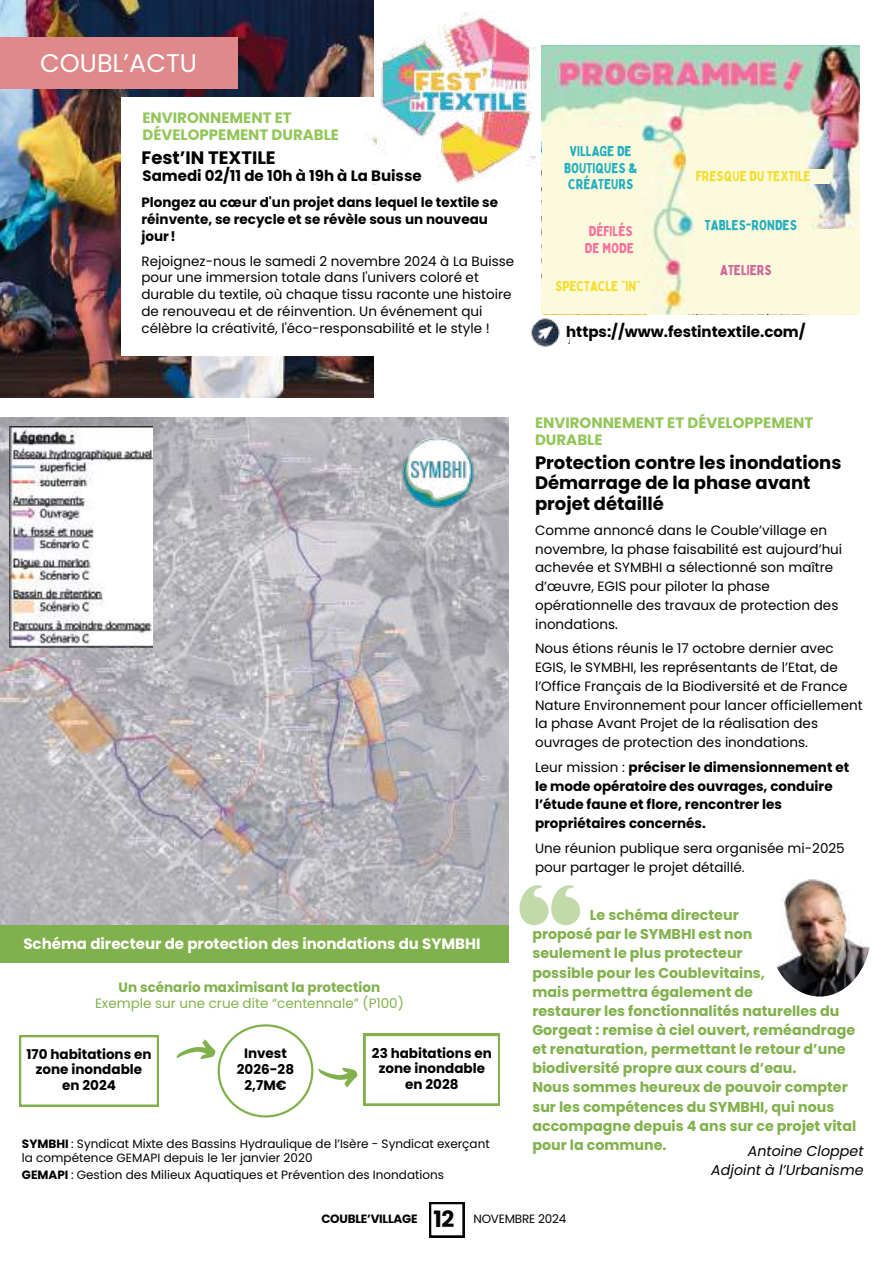
<style>
.page{position:relative;width:894px;height:1264px;background:#fff}
.page>*{position:absolute;margin:0;border:0;box-sizing:border-box;transform-origin:0 0}
.t1{font:25.5px "Poppins";color:#feffff}
.t2{font:700 22.5px "Poppins";color:#040104}
.t3{font:700 18px/20.2px "Poppins";color:#040104}
.t4{font:700 15px/16.8px "Poppins";color:#92c658}
.t5{font:700 15px "Poppins";color:#040104}
.t6{font:700 15px "Poppins";color:#fff}
.t7{font:700 14.25px/19px "Poppins";color:#81b14c}
.t8{font:italic 14.25px/19.2px "Poppins";color:#040104;text-align:right}
.t9{font:14.1px/16.5px "Bobby Jones";color:#27afc1;text-align:center}
.t10{font:14.1px "Bobby Jones";color:#f6de31}
.t11{font:14.1px/16.5px "Bobby Jones";color:#f672a0}
.t12{font:14.1px "Bobby Jones";color:#d0669c}
.t13{font:13.5px/18.8px "Poppins";color:#040104}
.t14{font:700 13.5px/15.8px "Poppins";color:#040104;text-align:center}
.t15{font:13.5px "Poppins";color:#81b14c}
.t16{font:700 13.5px "Poppins";color:#81b14c}
.t17{font:12px/17.5px "Poppins";color:#040104}
.t18{font:700 12px "Poppins";letter-spacing:-.02em;color:#040104}
.t19{font:12px "Poppins";letter-spacing:-.02em;color:#040104}
.s1{font-weight:400}
.s2{font-weight:700}
</style>
<div class="page">
<img style="left:0;top:0;width:373px;height:397px">
<div style="left:121px;top:97px;width:458px;height:259px;background:#fff"></div>
<svg style="left:429px;top:1202px;width:35px;height:35px"></svg>
<div style="left:0;top:37px;width:237px;height:52px;background:#e0898a"></div>
<img style="left:0;top:417px;width:508px;height:508px">
<img style="left:10px;top:426px;width:142px;height:222px">
<div style="left:0;top:925px;width:508px;height:37px;background:#81b14c"></div>
<img style="left:402px;top:437px;width:71px;height:71px">
<svg style="left:19px;top:1035px;width:140px;height:71px"></svg>
<svg style="left:176px;top:1024px;width:323px;height:93px"></svg>
<img style="left:363px;top:11px;width:175px;height:174px">
<img style="left:541px;top:45px;width:318px;height:269px">
<div style="left:541px;top:128px;width:100px;height:186px;background:#fbfadc"></div>
<div style="left:541px;top:142px;width:107px;height:29px;background:#fbfadc"></div>
<div style="left:541px;top:287px;width:108px;height:27px;background:#fbfadc"></div>
<div style="left:685px;top:236px;width:174px;height:78px;background:#fbfadc"></div>
<div style="left:694px;top:229px;width:156px;height:54px;background:#fbfadc"></div>
<div style="left:694px;top:211px;width:114px;height:18px;background:#fbfadc"></div>
<div style="left:685px;top:193px;width:132px;height:18px;background:#fbfadc"></div>
<div style="left:685px;top:169px;width:118px;height:24px;background:#fbfadc"></div>
<div style="left:685px;top:117px;width:118px;height:52px;background:#fbfadc"></div>
<div style="left:697px;top:169px;width:132px;height:14px;background:#fbfadc"></div>
<img style="left:531px;top:306px;width:38px;height:41px">
<img style="left:768px;top:866px;width:102px;height:130px;border-radius:50%">
<svg style="left:519px;top:885px;width:61px;height:40px"></svg>
<h1 class="t1" style="left:40px;top:48px;width:158px">COUBL’ACTU</h1>
<p class="t4" style="left:142px;top:109px;width:198px">ENVIRONNEMENT ET<br>DÉVELOPPEMENT DURABLE</p>
<h3 class="t3" style="left:141px;top:147px;width:136px">Fest’IN TEXTILE</h3>
<p class="t5" style="left:142px;top:167px;width:280px">Samedi 02/11 de 10h à 19h à La Buisse</p>
<p class="t14" style="left:141px;top:194px;width:358px;line-height:16.8px;text-align:left">Plongez au cœur d'un projet dans lequel le textile se réinvente, se recycle et se révèle sous un nouveau jour!</p>
<p class="t13" style="left:141px;top:252px;width:374px;line-height:16.8px">Rejoignez-nous le samedi 2 novembre 2024 à La Buisse pour une immersion totale dans l'univers coloré et durable du textile, où chaque tissu raconte une histoire de renouveau et de réinvention. Un événement qui célèbre la créativité, l'éco-responsabilité et le style !</p>
<p class="t9" style="left:564px;top:143px;width:75px">VILLAGE DE<br>BOUTIQUES &amp;<br>CRÉATEURS</p>
<p class="t11" style="left:585px;top:223px;width:50px">DÉFILÉS<br>DE MODE</p>
<p class="t9" style="left:704px;top:217px;width:93px">TABLES-RONDES</p>
<p class="t12" style="left:720px;top:260px;width:53px">ATELIERS</p>
<p class="t10" style="left:695px;top:167px;width:116px">FRESQUE DU TEXTILE</p>
<p class="t10" style="left:555px;top:277px;width:87px">SPECTACLE “IN”</p>
<p class="t5" style="left:566px;top:323px;width:241px">https://www.festintextile.com/</p>
<p class="t6" style="left:23px;top:934px;width:458px">Schéma directeur de protection des inondations du SYMBHI</p>
<p class="t16" style="left:119px;top:979px;width:263px">Un scénario maximisant la protection</p>
<p class="t15" style="left:95px;top:995px;width:310px">Exemple sur une crue dite “centennale” (P100)</p>
<p class="t14" style="left:372px;top:1044px;width:121px">23 habitations en zone inondable en 2028</p>
<p class="t14" style="left:26px;top:1046px;width:126px">170 habitations en zone inondable en 2024</p>
<p class="t14" style="left:237px;top:1045px;width:59px">Invest<br>2026-28<br>2,7M€</p>
<p class="t4" style="left:535px;top:415px;width:280px">ENVIRONNEMENT ET DÉVELOPPEMENT<br>DURABLE</p>
<h3 class="t3" style="left:535px;top:453px;width:308px">Protection contre les inondations<br>Démarrage de la phase avant projet détaillé</h3>
<p class="t13" style="left:535px;top:520px;width:308px">Comme annoncé dans le Couble’village en novembre, la phase faisabilité est aujourd’hui achevée et SYMBHI a sélectionné son maître d’œuvre, EGIS pour piloter la phase opérationnelle des travaux de protection des inondations.</p>
<p class="t13" style="left:535px;top:639px;width:329px">Nous étions réunis le 17 octobre dernier avec EGIS, le SYMBHI, les représentants de l’Etat, de l’Office Français de la Biodiversité et de France Nature Environnement pour lancer officiellement la phase Avant Projet de la réalisation des ouvrages de protection des inondations.</p>
<p class="t14" style="left:535px;top:757px;width:315px;line-height:18.8px;text-align:left"><span class="s1">Leur mission :</span> préciser le dimensionnement et le mode opératoire des ouvrages, conduire l’étude faune et flore, rencontrer les propriétaires concernés.</p>
<p class="t13" style="left:535px;top:838px;width:311px">Une réunion publique sera organisée mi-2025 pour partager le projet détaillé.</p>
<p class="t7" style="left:532px;top:905px;width:325px;text-indent:57px">Le schéma directeur<br>proposé par le SYMBHI est non<br>seulement le plus protecteur<br>possible pour les Coublevitains,<br>mais permettra également de<br>restaurer les fonctionnalités naturelles du Gorgeat : remise à ciel ouvert, reméandrage et renaturation, permettant le retour d’une biodiversité propre aux cours d’eau.<br>Nous sommes heureux de pouvoir compter sur les compétences du SYMBHI, qui nous accompagne depuis 4 ans sur ce projet vital</p>
<p class="t17" style="left:22px;top:1134px;width:469px"><span class="s2">SYMBHI</span> : Syndicat Mixte des Bassins Hydraulique de l’Isère - Syndicat exerçant</p>
<p class="t7" style="left:532px;top:1135px;width:136px">pour la commune.</p>
<p class="t17" style="left:22px;top:1148px;width:423px">la compétence GEMAPI depuis le 1er janvier 2020<br><span class="s2">GEMAPI</span> : Gestion des Milieux Aquatiques et Prévention des Inondations</p>
<h2 class="t2" style="left:433px;top:1206px;width:22px">12</h2>
<p class="t18" style="left:321px;top:1212px;width:98px">COUBLE’VILLAGE</p>
<p class="t19" style="left:473px;top:1212px;width:94px">NOVEMBRE 2024</p>
<p class="t8" style="left:711px;top:1141px;width:154px">Antoine Cloppet<br>Adjoint à l’Urbanisme</p>
</div>
